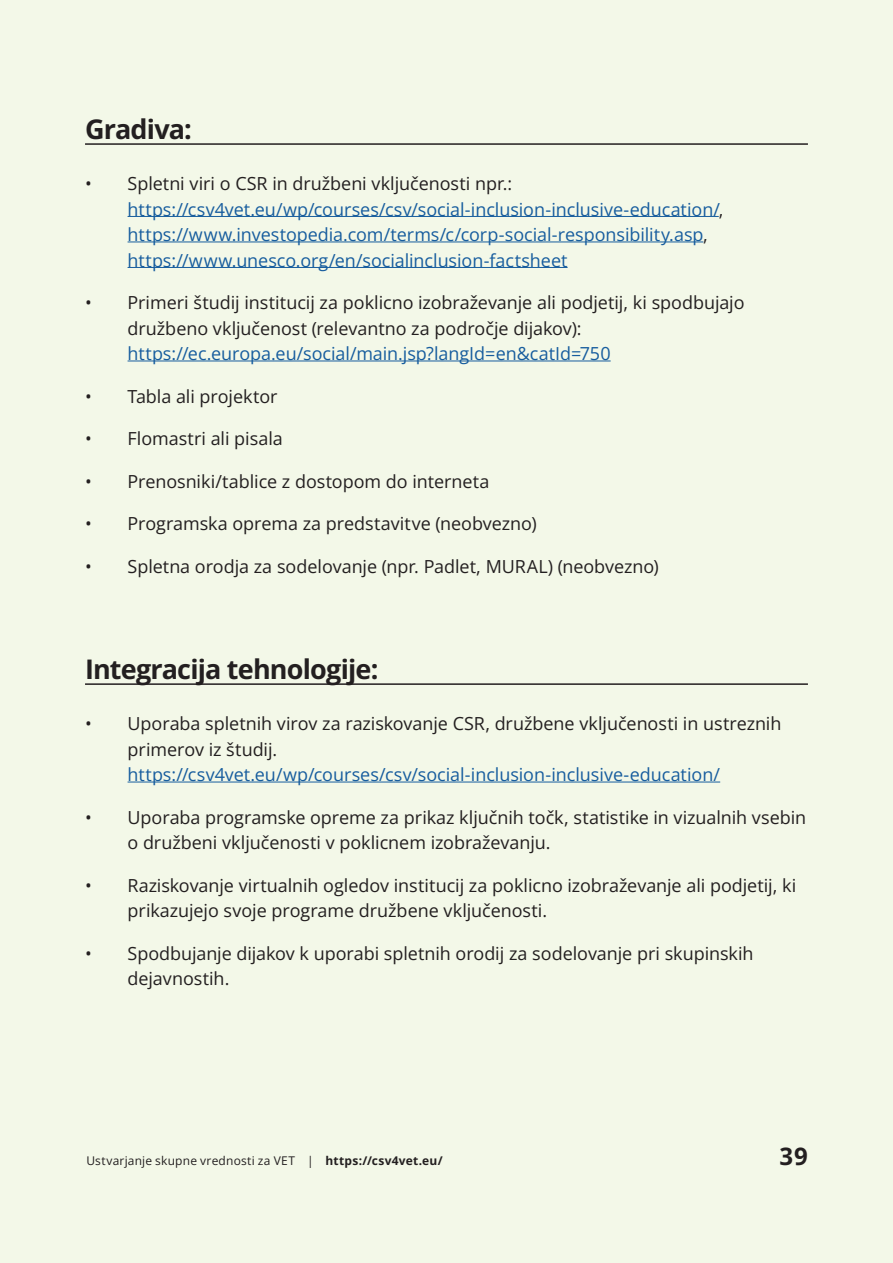
<style>
.page{position:relative;width:893px;height:1263px;background:#f3f8e8}
.page>*{position:absolute;margin:0;border:0;box-sizing:border-box;transform-origin:0 0}
.t1{font:700 27px "Open Sans";letter-spacing:-.03em;color:#231f20}
.t2{font:700 24px "Open Sans";color:#231f20}
.t3{font:18px/25.5px "Open Sans";letter-spacing:-.005em;color:#231f20}
.t4{font:18px/25.5px "Open Sans";letter-spacing:-.005em;color:#175d9e}
.t5{font:12px "Open Sans";letter-spacing:.02em;color:#231f20}
.s1{color:#231f20}
.s2{font-weight:700}
</style>
<div class="page">
<hr style="left:85px;top:143px;width:723px;height:2px;background:#231f20">
<hr style="left:128px;top:216px;width:591px;height:1px;background:#175d9e">
<hr style="left:128px;top:242px;width:575px;height:1px;background:#175d9e">
<hr style="left:128px;top:267px;width:440px;height:1px;background:#175d9e">
<hr style="left:128px;top:361px;width:483px;height:1px;background:#175d9e">
<hr style="left:85px;top:683px;width:723px;height:2px;background:#231f20">
<hr style="left:128px;top:782px;width:592px;height:1px;background:#175d9e">
<h1 class="t1" style="left:85px;top:110px;width:108px">Gradiva:</h1>
<p class="t4" style="left:128px;top:170px;width:597px;text-indent:-43px"><span class="s1">• Spletni viri o CSR in družbeni vključenosti npr.: </span>https://csv4vet.eu/wp/courses/csv/social-inclusion-inclusive-education/<span class="s1">, </span>https://www.investopedia.com/terms/c/corp-social-responsibility.asp<span class="s1">, </span>https://www.unesco.org/en/socialinclusion-factsheet</p>
<p class="t3" style="left:128px;top:289px;width:618px;text-indent:-43px">• Primeri študij institucij za poklicno izobraževanje ali podjetij, ki spodbujajo družbeno vključenost (relevantno za področje dijakov):</p>
<p class="t4" style="left:128px;top:340px;width:485px">https://ec.europa.eu/social/main.jsp?langId=en&amp;catId=750</p>
<p class="t3" style="left:85px;top:383px;width:194px">• Tabla ali projektor</p>
<p class="t3" style="left:85px;top:425px;width:199px">• Flomastri ali pisala</p>
<p class="t3" style="left:85px;top:468px;width:406px">• Prenosniki/tablice z dostopom do interneta</p>
<p class="t3" style="left:85px;top:510px;width:453px">• Programska oprema za predstavitve (neobvezno)</p>
<p class="t3" style="left:85px;top:553px;width:575px">• Spletna orodja za sodelovanje (npr. Padlet, MURAL) (neobvezno)</p>
<h1 class="t1" style="left:85px;top:650px;width:295px">Integracija tehnologije:</h1>
<p class="t3" style="left:128px;top:710px;width:655px;text-indent:-43px">• Uporaba spletnih virov za raziskovanje CSR, družbene vključenosti in ustreznih primerov iz študij.</p>
<p class="t4" style="left:128px;top:761px;width:594px">https://csv4vet.eu/wp/courses/csv/social-inclusion-inclusive-education/</p>
<p class="t3" style="left:128px;top:804px;width:680px;text-indent:-43px">• Uporaba programske opreme za prikaz ključnih točk, statistike in vizualnih vsebin o družbeni vključenosti v poklicnem izobraževanju.</p>
<p class="t3" style="left:128px;top:872px;width:670px;text-indent:-43px">• Raziskovanje virtualnih ogledov institucij za poklicno izobraževanje ali podjetij, ki prikazujejo svoje programe družbene vključenosti.</p>
<p class="t3" style="left:128px;top:940px;width:628px;text-indent:-43px">• Spodbujanje dijakov k uporabi spletnih orodij za sodelovanje pri skupinskih dejavnostih.</p>
<p class="t5" style="left:86px;top:1152px;width:358px">Ustvarjanje skupne vrednosti za VET | <span class="s2">https://csv4vet.eu/</span></p>
<h2 class="t2" style="left:780px;top:1139px;width:30px">39</h2>
</div>
